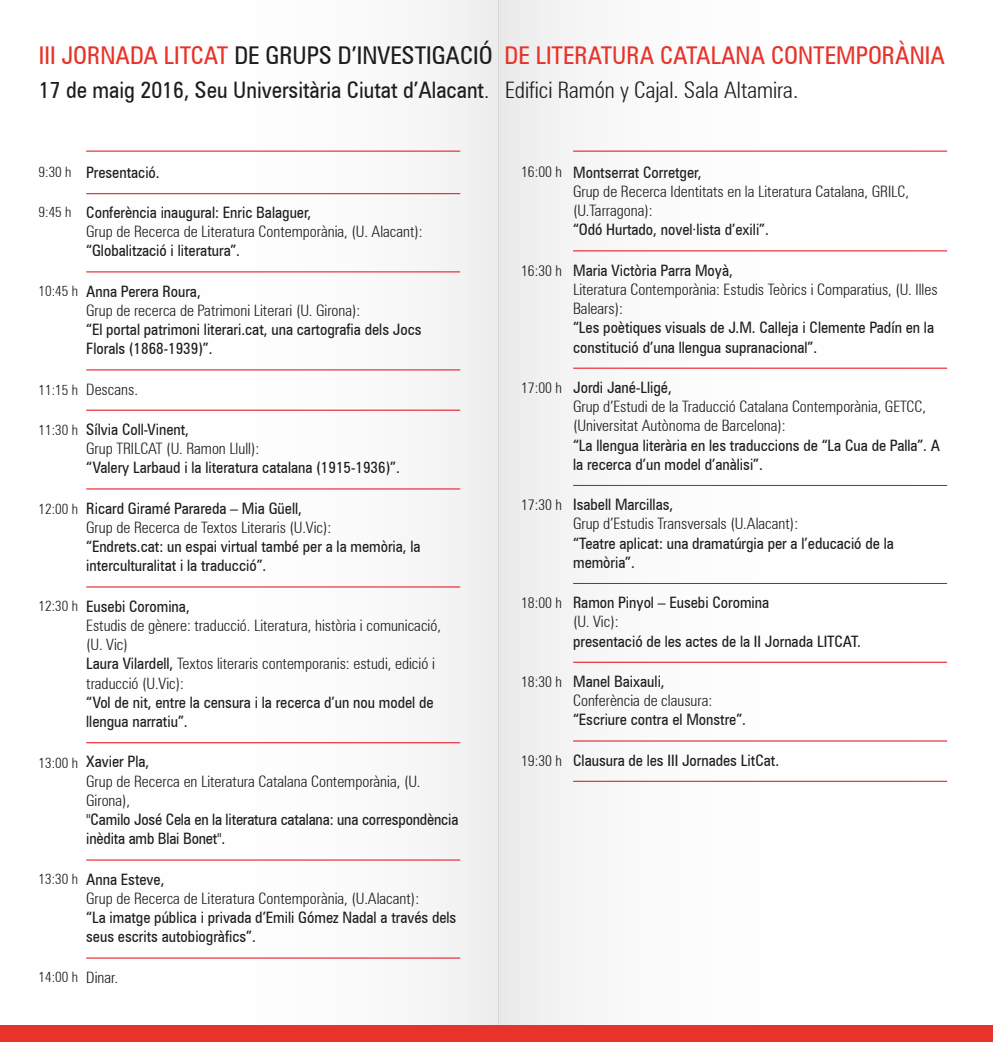
<style>
.page{position:relative;width:993px;height:1042px;background:#fff}
.page>*{position:absolute;margin:0;border:0;box-sizing:border-box;transform-origin:0 0}
.t1{font:condensed 24.5px "Zurich BT";color:#e7332a}
.t2{font:condensed 22.75px "Zurich BT";color:#1d1d1b}
.t3{font:condensed 15.75px/19.2px "Zurich BT";color:#1d1d1b}
.t4{font:300 condensed 15.75px/19.2px "Zurich BT";color:#1d1d1b}
.t5{font:300 condensed 14.88px "Zurich BT";color:#1d1d1b}
.t6{font:300 condensed 14.35px "Zurich BT";color:#1d1d1b}
.s1{color:#1d1d1b}
.s2{font-weight:300}
.s3{font-weight:400}
</style>
<div class="page">
<div style="left:0;top:0;width:498px;height:1042px;background:linear-gradient(to right,#fff,#f4f3f3)"></div>
<div style="left:498px;top:0;width:494px;height:1042px;background:linear-gradient(to right,#f2f2f2,#fff)"></div>
<div style="left:0;top:1025px;width:992px;height:17px;background:#e7332a"></div>
<hr style="left:86px;top:272px;width:374px;height:1px;background:#e30613">
<hr style="left:86px;top:193px;width:374px;height:1px;background:#e30613">
<hr style="left:86px;top:370px;width:374px;height:1px;background:#e30613">
<hr style="left:86px;top:410px;width:374px;height:1px;background:#e30613">
<hr style="left:86px;top:151px;width:374px;height:1px;background:#e30613">
<hr style="left:573px;top:151px;width:373px;height:1px;background:#e30613">
<hr style="left:86px;top:489px;width:374px;height:1px;background:#e30613">
<hr style="left:86px;top:587px;width:374px;height:1px;background:#e30613">
<hr style="left:86px;top:742px;width:374px;height:1px;background:#e30613">
<hr style="left:86px;top:860px;width:374px;height:1px;background:#e30613">
<hr style="left:573px;top:251px;width:373px;height:1px;background:#e30613">
<hr style="left:573px;top:368px;width:373px;height:1px;background:#e30613">
<hr style="left:573px;top:662px;width:373px;height:1px;background:#e30613">
<hr style="left:573px;top:485px;width:373px;height:1px;background:#e30613">
<hr style="left:573px;top:583px;width:373px;height:1px;background:#e30613">
<hr style="left:573px;top:741px;width:373px;height:1px;background:#e30613">
<hr style="left:573px;top:781px;width:373px;height:1px;background:#e30613">
<hr style="left:86px;top:958px;width:374px;height:1px;background:#e30613">
<h1 class="t1" style="left:39px;top:41px;width:907px">III JORNADA LITCAT <span class="s1">DE GRUPS D’INVESTIGACIÓ</span> DE LITERATURA CATALANA CONTEMPORÀNIA</h1>
<h2 class="t2" style="left:39px;top:76px;width:760px">17 de maig 2016, Seu Universitària Ciutat d’Alacant<span class="s2">. Edifici Ramón y Cajal. Sala Altamira.</span></h2>
<p class="t6" style="left:39px;top:163px;width:34px">9:30 h</p>
<p class="t6" style="left:39px;top:203px;width:34px">9:45 h</p>
<p class="t6" style="left:39px;top:283px;width:41px">10:45 h</p>
<p class="t6" style="left:39px;top:381px;width:41px">11:15 h</p>
<p class="t6" style="left:39px;top:421px;width:41px">11:30 h</p>
<p class="t6" style="left:39px;top:500px;width:41px">12:00 h</p>
<p class="t6" style="left:39px;top:597px;width:41px">12:30 h</p>
<p class="t6" style="left:39px;top:754px;width:41px">13:00 h</p>
<p class="t6" style="left:39px;top:870px;width:41px">13:30 h</p>
<p class="t6" style="left:39px;top:968px;width:41px">14:00 h</p>
<p class="t3" style="left:86px;top:162px;width:75px">Presentació.</p>
<p class="t3" style="left:86px;top:202px;width:227px">Conferència inaugural: Enric Balaguer,</p>
<p class="t4" style="left:86px;top:222px;width:338px">Grup de Recerca de Literatura Contemporània, (U. Alacant):</p>
<p class="t3" style="left:86px;top:241px;width:155px">“Globalització i literatura”.</p>
<p class="t3" style="left:86px;top:281px;width:116px">Anna Perera Roura,</p>
<p class="t4" style="left:86px;top:300px;width:275px">Grup de recerca de Patrimoni Literari (U. Girona):</p>
<p class="t3" style="left:86px;top:320px;width:337px">“El portal patrimoni literari.cat, una cartografia dels Jocs<br>Florals (1868-1939)”.</p>
<p class="t4" style="left:86px;top:379px;width:53px">Descans.</p>
<p class="t3" style="left:86px;top:419px;width:104px">Sílvia Coll-Vinent,</p>
<p class="t4" style="left:86px;top:439px;width:174px">Grup TRILCAT (U. Ramon Llull):</p>
<p class="t3" style="left:86px;top:458px;width:315px">“Valery Larbaud i la literatura catalana (1915-1936)”.</p>
<p class="t3" style="left:86px;top:498px;width:217px">Ricard Giramé Parareda – Mia Güell,</p>
<p class="t4" style="left:86px;top:517px;width:246px">Grup de Recerca de Textos Literaris (U.Vic):</p>
<p class="t3" style="left:86px;top:537px;width:336px">“Endrets.cat: un espai virtual també per a la memòria, la interculturalitat i la traducció”.</p>
<p class="t3" style="left:86px;top:596px;width:105px">Eusebi Coromina,</p>
<p class="t4" style="left:86px;top:615px;width:356px">Estudis de gènere: traducció. Literatura, història i comunicació, (U. Vic)<br><span class="s3">Laura Vilardell,</span> Textos literaris contemporanis: estudi, edició i traducció (U.Vic):</p>
<p class="t3" style="left:86px;top:692px;width:349px">“Vol de nit, entre la censura i la recerca d’un nou model de llengua narratiu”.</p>
<p class="t3" style="left:86px;top:752px;width:65px">Xavier Pla,</p>
<p class="t4" style="left:86px;top:771px;width:335px">Grup de Recerca en Literatura Catalana Contemporània, (U.<br>Girona),</p>
<p class="t3" style="left:86px;top:810px;width:373px">"Camilo José Cela en la literatura catalana: una correspondència inèdita amb Blai Bonet".</p>
<p class="t3" style="left:86px;top:869px;width:80px">Anna Esteve,</p>
<p class="t4" style="left:86px;top:888px;width:334px">Grup de Recerca de Literatura Contemporània, (U.Alacant):</p>
<p class="t3" style="left:86px;top:908px;width:371px">“La imatge pública i privada d’Emili Gómez Nadal a través dels seus escrits autobiogràfics”.</p>
<p class="t4" style="left:86px;top:967px;width:33px">Dinar.</p>
<p class="t5" style="left:521px;top:163px;width:42px">16:00 h</p>
<p class="t5" style="left:521px;top:261px;width:42px">16:30 h</p>
<p class="t5" style="left:521px;top:378px;width:42px">17:00 h</p>
<p class="t5" style="left:521px;top:496px;width:42px">17:30 h</p>
<p class="t5" style="left:521px;top:594px;width:42px">18:00 h</p>
<p class="t5" style="left:521px;top:672px;width:42px">18:30 h</p>
<p class="t5" style="left:521px;top:751px;width:42px">19:30 h</p>
<p class="t3" style="left:573px;top:162px;width:130px">Montserrat Corretger,</p>
<p class="t4" style="left:573px;top:181px;width:337px">Grup de Recerca Identitats en la Literatura Catalana, GRILC, (U.Tarragona):</p>
<p class="t3" style="left:573px;top:220px;width:197px">“Odó Hurtado, novel·lista d’exili”.</p>
<p class="t3" style="left:573px;top:260px;width:161px">Maria Victòria Parra Moyà,</p>
<p class="t4" style="left:573px;top:279px;width:366px">Literatura Contemporània: Estudis Teòrics i Comparatius, (U. Illes<br>Balears):</p>
<p class="t3" style="left:573px;top:318px;width:362px">“Les poètiques visuals de J.M. Calleja i Clemente Padín en la constitució d’una llengua supranacional”.</p>
<p class="t3" style="left:573px;top:377px;width:100px">Jordi Jané-Lligé,</p>
<p class="t4" style="left:573px;top:397px;width:354px">Grup d’Estudi de la Traducció Catalana Contemporània, GETCC, (Universitat Autònoma de Barcelona):</p>
<p class="t3" style="left:573px;top:435px;width:368px">“La llengua literària en les traduccions de “La Cua de Palla”. A la recerca d’un model d’anàlisi”.</p>
<p class="t3" style="left:573px;top:495px;width:102px">Isabell Marcillas,</p>
<p class="t4" style="left:573px;top:514px;width:226px">Grup d’Estudis Transversals (U.Alacant):</p>
<p class="t3" style="left:573px;top:533px;width:322px">“Teatre aplicat: una dramatúrgia per a l’educació de la memòria”.</p>
<p class="t3" style="left:573px;top:593px;width:197px">Ramon Pinyol – Eusebi Coromina</p>
<p class="t4" style="left:573px;top:612px;width:47px">(U. Vic):</p>
<p class="t3" style="left:573px;top:631px;width:289px">presentació de les actes de la II Jornada LITCAT.</p>
<p class="t3" style="left:573px;top:671px;width:93px">Manel Baixauli,</p>
<p class="t4" style="left:573px;top:691px;width:141px">Conferència de clausura:</p>
<p class="t3" style="left:573px;top:710px;width:174px">“Escriure contra el Monstre”.</p>
<p class="t3" style="left:573px;top:750px;width:207px">Clausura de les III Jornades LitCat.</p>
</div>
